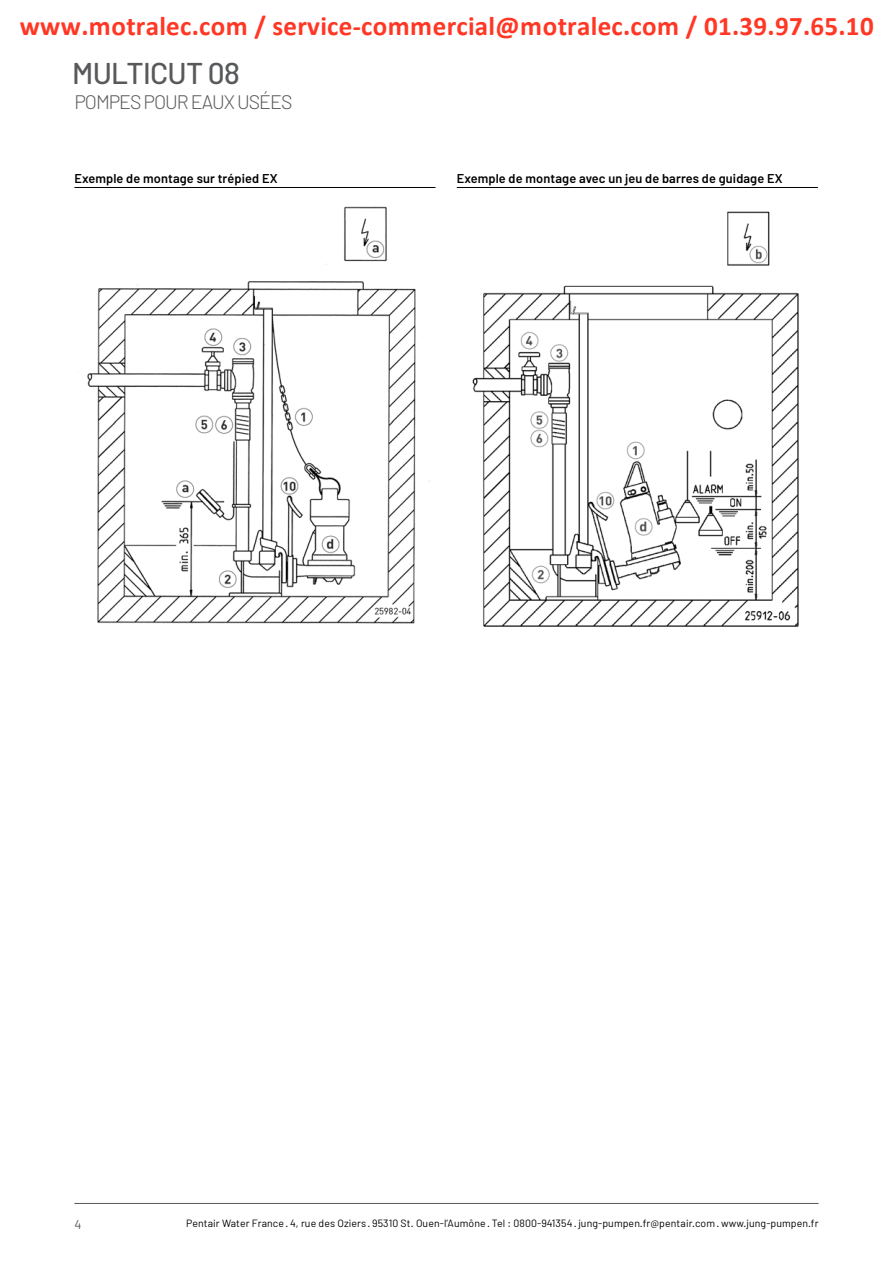
<style>
.page{position:relative;width:893px;height:1263px;background:#fff}
.page>*{position:absolute;margin:0;border:0;box-sizing:border-box;transform-origin:0 0}
.t1{font:500 30px "Barlow";letter-spacing:-.025em;color:#58595b}
.t2{font:700 27px "Calibri";color:#ff3724}
.t3{font:300 19.5px "Barlow";letter-spacing:-.05em;color:#58595b}
.t4{font:600 12.75px "Barlow";letter-spacing:.01em;color:#000}
.t5{font:12.75px "Barlow";color:#58595b}
.t6{font:10.5px "Barlow";letter-spacing:.01em;color:#000}
</style>
<div class="page">
<hr style="left:74px;top:1203px;width:745px;height:1px;background:#58595b">
<hr style="left:74px;top:187px;width:361px;height:1px;background:#000">
<img style="left:87px;top:206px;width:343px;height:418px">
<hr style="left:457px;top:187px;width:361px;height:1px;background:#000">
<img style="left:472px;top:211px;width:327px;height:416px">
<h2 class="t2" style="left:20px;top:15px;width:856px">www.motralec.com / service-commercial@motralec.com / 01.39.97.65.10</h2>
<h1 class="t1" style="left:72px;top:55px;width:169px">MULTICUT 08</h1>
<h3 class="t3" style="left:74px;top:90px;width:220px">POMPES POUR EAUX USÉES</h3>
<p class="t4" style="left:74px;top:170px;width:205px">Exemple de montage sur trépied EX</p>
<p class="t4" style="left:457px;top:170px;width:327px">Exemple de montage avec un jeu de barres de guidage EX</p>
<p class="t5" style="left:74px;top:1216px;width:9px">4</p>
<p class="t6" style="left:186px;top:1216px;width:634px">Pentair Water France · 4, rue des Oziers · 95310 St. Ouen-l’Aumône · Tel : 0800-941354 · jung-pumpen.fr@pentair.com · www.jung-pumpen.fr</p>
</div>
